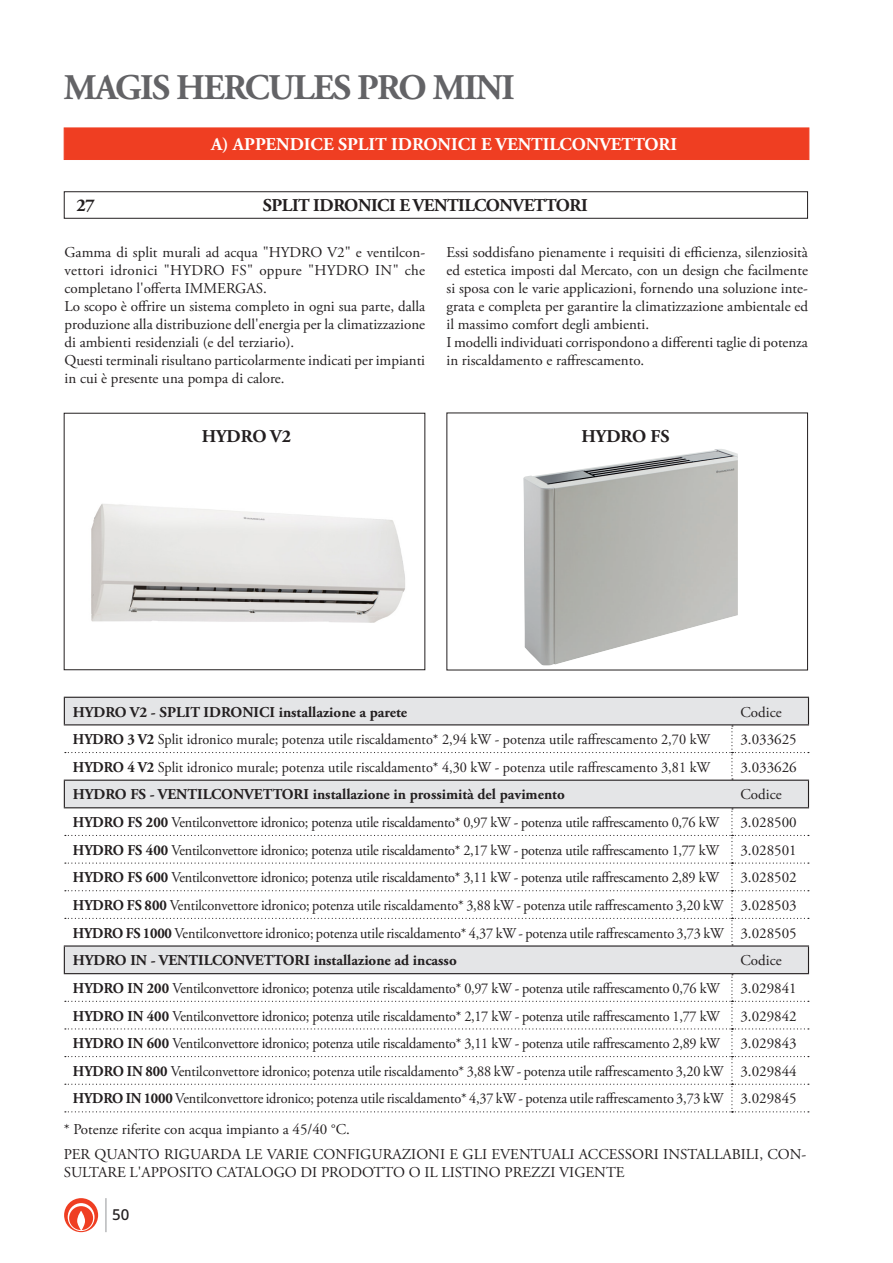
<style>
.page{position:relative;width:893px;height:1263px;background:#fff}
.page>*{position:absolute;margin:0;border:0;box-sizing:border-box;transform-origin:0 0}
.t1{font:700 36px "Adobe Garamond Pro";letter-spacing:-.04em;color:#636366}
.Titolo{font:700 18px "Adobe Garamond Pro";color:#fff}
.Titolo_Capitolo{font:700 18px "Adobe Garamond Pro";letter-spacing:-.025em;color:#231f20}
.Titolo-2{font:700 18px "Adobe Garamond Pro";color:#231f20}
.Testo{font:15px "Adobe Garamond Pro";letter-spacing:-.01em;color:#231f20;scale:.95 1}
.Testo-2{font:15px/18px "Adobe Garamond Pro";letter-spacing:-.01em;color:#231f20;text-align:justify}
.Testo-3{font:700 15px "Adobe Garamond Pro";color:#231f20}
.Testo_Spazio{font:15px "Adobe Garamond Pro";color:#231f20}
.t2{font:500 15px "Noto Sans";color:#231f20}
.s1{font-weight:700}
</style>
<div class="page">
<hr style="left:106px;top:1198px;width:1px;height:34px;background:#939598">
<svg style="left:64px;top:1198px;width:34px;height:34px"></svg>
<div style="left:64px;top:128px;width:745px;height:32px;background:#ef3e22"></div>
<div style="left:64px;top:191px;width:744px;height:28px;border:1px solid #231f20"></div>
<hr style="left:64px;top:697px;width:668px;height:1px;background:#231f20">
<hr style="left:732px;top:697px;width:77px;height:1px;background:#231f20">
<svg style="left:64px;top:698px;width:745px;height:414px"></svg>
<img style="left:523px;top:449px;width:215px;height:216px">
<img style="left:91px;top:503px;width:314px;height:119px">
<h1 class="t1" style="left:64px;top:67px;width:452px">MAGIS HERCULES PRO MINI</h1>
<p class="Titolo" style="left:211px;top:134px;width:467px">A) APPENDICE SPLIT IDRONICI E VENTILCONVETTORI</p>
<p class="Titolo_Capitolo" style="left:77px;top:195px;width:20px">27</p>
<p class="Titolo_Capitolo" style="left:263px;top:195px;width:326px">SPLIT IDRONICI E VENTILCONVETTORI</p>
<p class="Testo-2" style="left:65px;top:243px;width:362px">Gamma di split murali ad acqua "HYDRO V2" e ventilcon&shy;vettori idronici "HYDRO FS" oppure "HYDRO IN" che completano l'offerta IMMERGAS.</p>
<p class="Testo-2" style="left:65px;top:297px;width:362px">Lo scopo è offrire un sistema completo in ogni sua parte, dalla produzione alla distribuzione dell'energia per la climatizzazione di ambienti residenziali (e del terziario).</p>
<p class="Testo-2" style="left:65px;top:351px;width:362px">Questi terminali risultano particolarmente indicati per impianti in cui è presente una pompa di calore.</p>
<p class="Titolo-2" style="left:202px;top:425px;width:91px">HYDRO V2</p>
<p class="Testo-2" style="left:446px;top:243px;width:363px">Essi soddisfano pienamente i requisiti di efficienza, silenziosità ed estetica imposti dal Mercato, con un design che facilmente si sposa con le varie applicazioni, fornendo una soluzione inte&shy;grata e completa per garantire la climatizzazione ambientale ed il massimo comfort degli ambienti.</p>
<p class="Testo-2" style="left:446px;top:333px;width:363px">I modelli individuati corrispondono a differenti taglie di potenza in riscaldamento e raffrescamento.</p>
<p class="Titolo-2" style="left:581px;top:425px;width:90px">HYDRO FS</p>
<p class="Testo-3" style="left:73px;top:703px;width:336px">HYDRO V2 - SPLIT IDRONICI installazione a parete</p>
<p class="Testo-2" style="left:740px;top:703px;width:43px">Codice</p>
<p class="Testo" style="left:73px;top:730px;width:672px"><span class="s1">HYDRO 3 V2</span> Split idronico murale; potenza utile riscaldamento* 2,94 kW - potenza utile raffrescamento 2,70 kW</p>
<p class="Testo-2" style="left:740px;top:731px;width:58px">3.033625</p>
<p class="Testo" style="left:73px;top:758px;width:672px"><span class="s1">HYDRO 4 V2</span> Split idronico murale; potenza utile riscaldamento* 4,30 kW - potenza utile raffrescamento 3,81 kW</p>
<p class="Testo-2" style="left:740px;top:758px;width:58px">3.033626</p>
<p class="Testo-3" style="left:73px;top:786px;width:493px">HYDRO FS - VENTILCONVETTORI installazione in prossimità del pavimento</p>
<p class="Testo-2" style="left:740px;top:786px;width:43px">Codice</p>
<p class="Testo" style="left:73px;top:813px;width:682px"><span class="s1">HYDRO FS 200</span> Ventilconvettore idronico; potenza utile riscaldamento* 0,97 kW - potenza utile raffrescamento 0,76 kW</p>
<p class="Testo-2" style="left:740px;top:814px;width:58px">3.028500</p>
<p class="Testo" style="left:73px;top:841px;width:682px"><span class="s1">HYDRO FS 400</span> Ventilconvettore idronico; potenza utile riscaldamento* 2,17 kW - potenza utile raffrescamento 1,77 kW</p>
<p class="Testo-2" style="left:740px;top:841px;width:58px">3.028501</p>
<p class="Testo" style="left:73px;top:868px;width:682px"><span class="s1">HYDRO FS 600</span> Ventilconvettore idronico; potenza utile riscaldamento* 3,11 kW - potenza utile raffrescamento 2,89 kW</p>
<p class="Testo-2" style="left:740px;top:869px;width:58px">3.028502</p>
<p class="Testo" style="left:73px;top:896px;width:686px"><span class="s1">HYDRO FS 800</span> Ventilconvettore idronico; potenza utile riscaldamento* 3,88 kW - potenza utile raffrescamento 3,20 kW</p>
<p class="Testo-2" style="left:740px;top:897px;width:58px">3.028503</p>
<p class="Testo" style="left:73px;top:924px;width:687px"><span class="s1">HYDRO FS 1000</span> Ventilconvettore idronico; potenza utile riscaldamento* 4,37 kW - potenza utile raffrescamento 3,73 kW</p>
<p class="Testo-2" style="left:740px;top:924px;width:58px">3.028505</p>
<p class="Testo-3" style="left:73px;top:952px;width:385px">HYDRO IN - VENTILCONVETTORI installazione ad incasso</p>
<p class="Testo-2" style="left:740px;top:952px;width:43px">Codice</p>
<p class="Testo" style="left:73px;top:979px;width:683px"><span class="s1">HYDRO IN 200</span> Ventilconvettore idronico; potenza utile riscaldamento* 0,97 kW - potenza utile raffrescamento 0,76 kW</p>
<p class="Testo-2" style="left:740px;top:980px;width:58px">3.029841</p>
<p class="Testo" style="left:73px;top:1007px;width:683px"><span class="s1">HYDRO IN 400</span> Ventilconvettore idronico; potenza utile riscaldamento* 2,17 kW - potenza utile raffrescamento 1,77 kW</p>
<p class="Testo-2" style="left:740px;top:1007px;width:58px">3.029842</p>
<p class="Testo" style="left:73px;top:1034px;width:683px"><span class="s1">HYDRO IN 600</span> Ventilconvettore idronico; potenza utile riscaldamento* 3,11 kW - potenza utile raffrescamento 2,89 kW</p>
<p class="Testo-2" style="left:740px;top:1035px;width:58px">3.029843</p>
<p class="Testo" style="left:73px;top:1062px;width:686px"><span class="s1">HYDRO IN 800</span> Ventilconvettore idronico; potenza utile riscaldamento* 3,88 kW - potenza utile raffrescamento 3,20 kW</p>
<p class="Testo-2" style="left:740px;top:1062px;width:58px">3.029844</p>
<p class="Testo" style="left:73px;top:1090px;width:686px"><span class="s1">HYDRO IN 1000</span> Ventilconvettore idronico; potenza utile riscaldamento* 4,37 kW - potenza utile raffrescamento 3,73 kW</p>
<p class="Testo-2" style="left:740px;top:1090px;width:58px">3.029845</p>
<p class="Testo_Spazio" style="left:64px;top:1120px;width:288px">* Potenze riferite con acqua impianto a 45/40 °C.</p>
<p class="Testo-2" style="left:64px;top:1145px;width:744px">PER QUANTO RIGUARDA LE VARIE CONFIGURAZIONI E GLI EVENTUALI ACCESSORI INSTALLABILI, CON-<br>SULTARE L'APPOSITO CATALOGO DI PRODOTTO O IL LISTINO PREZZI VIGENTE</p>
<p class="t2" style="left:112px;top:1204px;width:19px">50</p>
</div>
